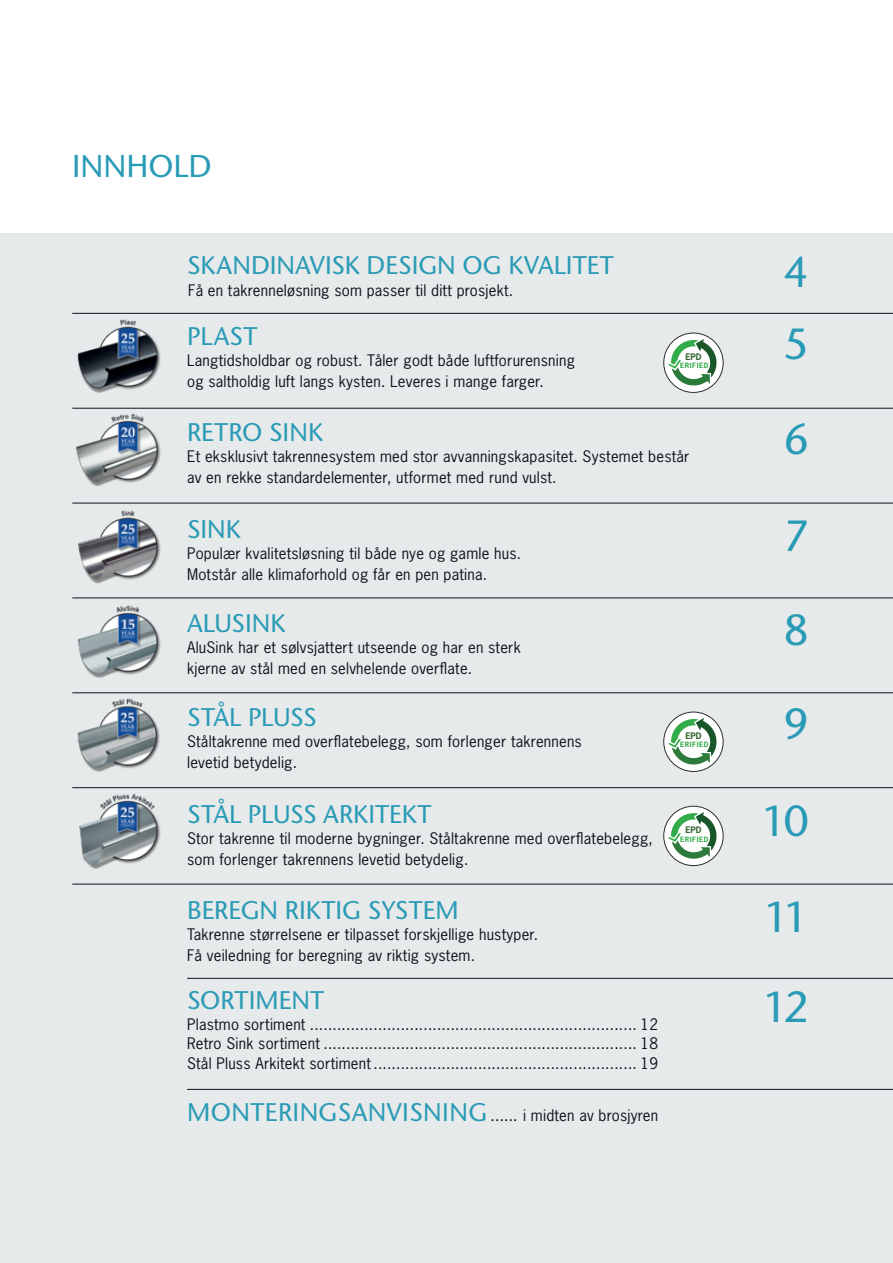
<style>
.page{position:relative;width:893px;height:1263px;background:#fff}
.page>*{position:absolute;margin:0;border:0;box-sizing:border-box;transform-origin:0 0}
.t1{font:500 43.5px "Stone Sans ITC Std";color:#2a9bb6}
.t2{font:500 31.5px "Stone Sans ITC Std";color:#2a9bb6}
.t3{font:500 25.5px "Stone Sans ITC Std";color:#2a9bb6}
.t4{font:15px/21px "News Gothic Std";letter-spacing:.015em;color:#0d121a}
.t5{font:700 8.55px "News Gothic Std";letter-spacing:-.01em;color:#336430}
.t6{font:700 6.9px "News Gothic Std";letter-spacing:.08em;color:#32ab49}
.s1{font-size:15px;color:#0d121a}
.s2{font-family:"News Gothic Std";font-weight:400;font-size:15px;color:#0d121a}
</style>
<div class="page">
<div style="left:0;top:234px;width:893px;height:1029px;background:#e7eaea"></div>
<hr style="left:72px;top:313px;width:821px;height:1px;background:#0d121a">
<hr style="left:72px;top:408px;width:821px;height:1px;background:#0d121a">
<hr style="left:72px;top:503px;width:821px;height:1px;background:#0d121a">
<hr style="left:72px;top:787px;width:821px;height:1px;background:#0d121a">
<hr style="left:72px;top:884px;width:821px;height:1px;background:#0d121a">
<hr style="left:187px;top:978px;width:706px;height:1px;background:#0d121a">
<hr style="left:187px;top:1089px;width:706px;height:1px;background:#0d121a">
<hr style="left:72px;top:597px;width:821px;height:1px;background:#0d121a">
<img style="left:77px;top:319px;width:84px;height:74px">
<img style="left:72px;top:693px;width:111px;height:96px">
<img style="left:73px;top:597px;width:110px;height:101px">
<hr style="left:72px;top:692px;width:821px;height:1px;background:#0d121a">
<img style="left:78px;top:510px;width:83px;height:74px">
<img style="left:72px;top:407px;width:111px;height:97px">
<img style="left:79px;top:793px;width:82px;height:76px">
<svg style="left:664px;top:712px;width:59px;height:59px"></svg>
<div style="left:663px;top:711px;width:61px;height:61px;border:1px solid #2f3036;border-radius:50%"></div>
<svg style="left:668px;top:717px;width:51px;height:49px;background:#b7d1bd"></svg>
<svg style="left:664px;top:333px;width:59px;height:59px"></svg>
<div style="left:663px;top:332px;width:61px;height:61px;border:1px solid #2f3036;border-radius:50%"></div>
<svg style="left:668px;top:338px;width:51px;height:49px;background:#b7d1bd"></svg>
<svg style="left:664px;top:806px;width:59px;height:59px"></svg>
<div style="left:663px;top:806px;width:61px;height:60px;border:1px solid #2f3036;border-radius:50%"></div>
<svg style="left:668px;top:811px;width:51px;height:49px;background:#b7d1bd"></svg>
<h2 class="t2" style="left:72px;top:146px;width:141px">INNHOLD</h2>
<h3 class="t3" style="left:187px;top:249px;width:428px">SKANDINAVISK DESIGN OG KVALITET</h3>
<p class="t4" style="left:188px;top:280px;width:327px">Få en takrenneløsning som passer til ditt prosjekt.</p>
<h3 class="t3" style="left:187px;top:321px;width:72px">PLAST</h3>
<p class="t4" style="left:187px;top:350px;width:389px">Langtidsholdbar og robust. Tåler godt både luftforurensning og saltholdig luft langs kysten. Leveres i mange farger.</p>
<p class="t5" style="left:685px;top:351px;width:18px">EPD</p>
<p class="t6" style="left:680px;top:361px;width:30px">ERIFIED</p>
<h3 class="t3" style="left:187px;top:416px;width:138px">RETRO SINK</h3>
<p class="t4" style="left:187px;top:445px;width:504px">Et eksklusivt takrennesystem med stor avvanningskapasitet. Systemet består av en rekke standardelementer, utformet med rund vulst.</p>
<h3 class="t3" style="left:187px;top:513px;width:55px">SINK</h3>
<p class="t4" style="left:187px;top:542px;width:335px">Populær kvalitetsløsning til både nye og gamle hus.<br>Motstår alle klimaforhold og får en pen patina.</p>
<h3 class="t3" style="left:187px;top:608px;width:100px">ALUSINK</h3>
<p class="t4" style="left:187px;top:637px;width:335px">AluSink har et sølvsjattert utseende og har en sterk kjerne av stål med en selvhelende overflate.</p>
<h3 class="t3" style="left:187px;top:701px;width:131px">STÅL PLUSS</h3>
<p class="t4" style="left:187px;top:730px;width:396px">Ståltakrenne med overflatebelegg, som forlenger takrennens levetid betydelig.</p>
<h3 class="t3" style="left:187px;top:798px;width:246px">STÅL PLUSS ARKITEKT</h3>
<p class="t4" style="left:187px;top:827px;width:467px">Stor takrenne til moderne bygninger. Ståltakrenne med overflatebelegg, som forlenger takrennens levetid betydelig.</p>
<p class="t5" style="left:685px;top:730px;width:18px">EPD</p>
<p class="t6" style="left:680px;top:740px;width:30px">ERIFIED</p>
<p class="t5" style="left:685px;top:824px;width:18px">EPD</p>
<p class="t6" style="left:680px;top:834px;width:30px">ERIFIED</p>
<h1 class="t1" style="left:784px;top:245px;width:26px">4</h1>
<h1 class="t1" style="left:784px;top:317px;width:26px">5</h1>
<h1 class="t1" style="left:784px;top:412px;width:26px">6</h1>
<h1 class="t1" style="left:784px;top:509px;width:26px">7</h1>
<h1 class="t1" style="left:784px;top:604px;width:26px">8</h1>
<h1 class="t1" style="left:784px;top:697px;width:26px">9</h1>
<h1 class="t1" style="left:762px;top:794px;width:48px">10</h1>
<h3 class="t3" style="left:187px;top:895px;width:273px">BEREGN RIKTIG SYSTEM</h3>
<p class="t4" style="left:187px;top:924px;width:353px">Takrenne størrelsene er tilpasset forskjellige hustyper.<br>Få veiledning for beregning av riktig system.</p>
<h3 class="t3" style="left:187px;top:984px;width:139px">SORTIMENT</h3>
<h1 class="t1" style="left:763px;top:980px;width:47px">12</h1>
<h1 class="t1" style="left:764px;top:890px;width:46px">11</h1>
<p class="t4" style="left:187px;top:1014px;width:472px;line-height:19.5px;text-align:justify">Plastmo sortiment ........................................................................ 12<br>Retro Sink sortiment ..................................................................... 18<br>Stål Pluss Arkitekt sortiment .......................................................... 19</p>
<h3 class="t3" style="left:187px;top:1096px;width:473px">MONTERINGSANVISNING <span class="s1">......</span> <span class="s2">i midten av brosjyren</span></h3>
</div>
